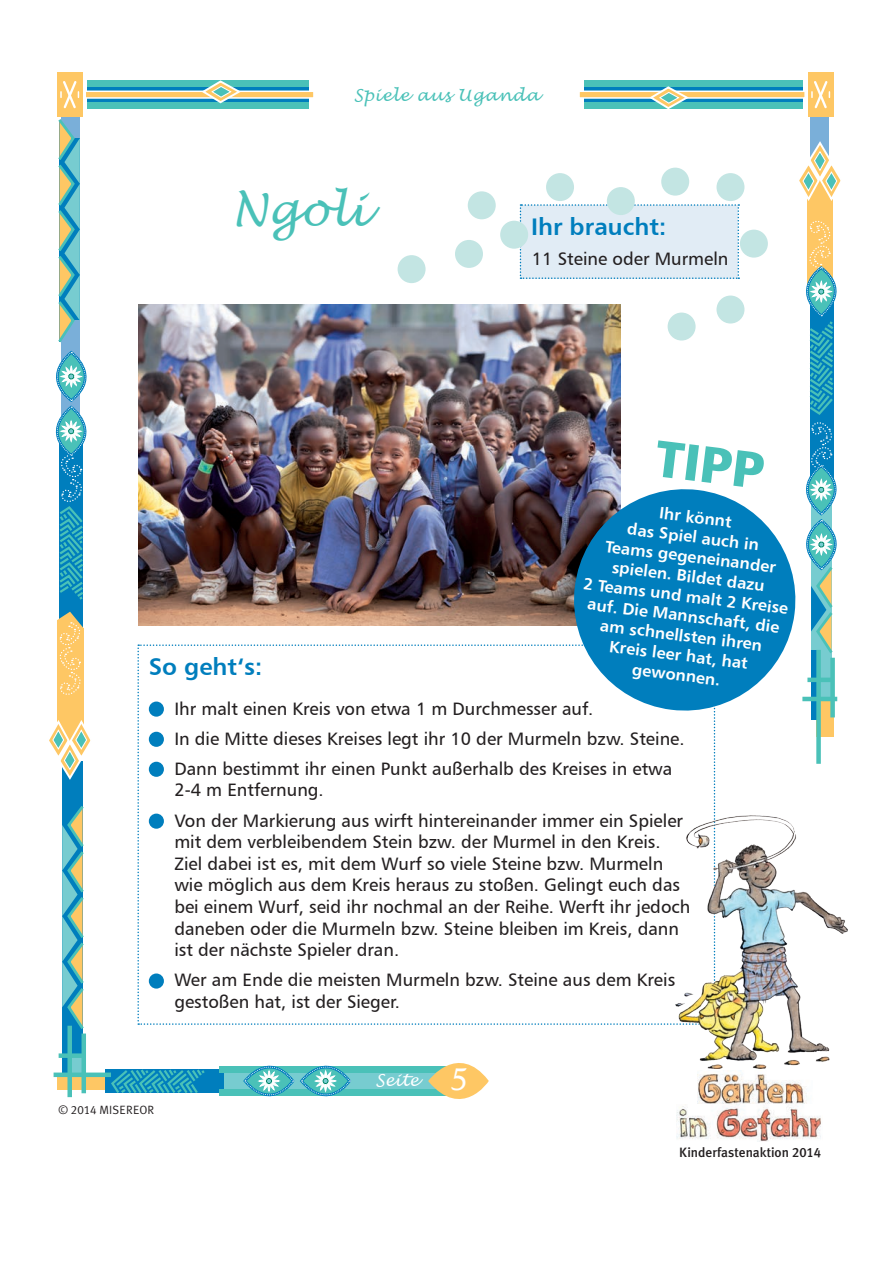
<style>
.page{position:relative;width:893px;height:1263px;background:#fff}
.page>*{position:absolute;margin:0;border:0;box-sizing:border-box;transform-origin:0 0}
.t1{font:51.6px "Humanist 777 BT Black B";color:#4ac1b8}
.t2{font:italic 45px "Lucida Handwriting";color:#4ac1b8}
.t3{font:24px "Humanist 777 BT Bold B";color:#007ebd}
.t4{font:18px/21.6px "Humanist 777 BT Roman B";color:#231f20}
.t5{font:16.5px/19.8px "Humanist 777 BT Bold B";color:#fff;text-align:center}
.t6{font:italic 16.5px "Lucida Handwriting";letter-spacing:.04em;color:#4ac1b8}
.t7{font:italic 16.5px "Lucida Handwriting";color:#fff}
.t8{font:500 13.5px "Meta Plus";color:#231f20}
.t9{font:12px "Meta Plus Normal";letter-spacing:.015em;color:#231f20}
.s1{font-family:"Meta Plus Normal Caps"}
.s2{font-size:29.85px}
.s3{font-family:"Meta Plus Medium Caps";font-weight:400}
</style>
<div class="page">
<div style="left:807px;top:180px;width:26px;height:113px;background:#fec764"></div>
<div style="left:62px;top:761px;width:20px;height:292px;background:#007ebd"></div>
<div style="left:811px;top:504px;width:20px;height:174px;background:#77ccd0"></div>
<div style="left:60px;top:430px;width:23px;height:208px;background:#007ebd"></div>
<div style="left:105px;top:1069px;width:159px;height:24px;background:#007ebd"></div>
<div style="left:57px;top:628px;width:26px;height:112px;background:#fec764"></div>
<svg style="left:87px;top:87px;width:221px;height:16px"></svg>
<div style="left:224px;top:1071px;width:244px;height:19px;background:#77ccd0"></div>
<svg style="left:585px;top:87px;width:218px;height:16px"></svg>
<svg style="left:86px;top:91px;width:228px;height:8px"></svg>
<svg style="left:579px;top:91px;width:226px;height:8px"></svg>
<div style="left:87px;top:80px;width:221px;height:7px;background:#4ac1b8"></div>
<div style="left:219px;top:1066px;width:229px;height:7px;background:#4ac1b8"></div>
<div style="left:585px;top:80px;width:218px;height:7px;background:#4ac1b8"></div>
<div style="left:87px;top:103px;width:221px;height:6px;background:#4ac1b8"></div>
<div style="left:220px;top:1089px;width:228px;height:6px;background:#4ac1b8"></div>
<div style="left:585px;top:103px;width:218px;height:6px;background:#4ac1b8"></div>
<div style="left:811px;top:111px;width:18px;height:49px;background:#7aafd9"></div>
<img style="left:697px;top:1070px;width:110px;height:35px">
<img style="left:677px;top:1105px;width:144px;height:36px">
<div style="left:57px;top:72px;width:25px;height:45px;background:#fec764"></div>
<div style="left:808px;top:72px;width:25px;height:45px;background:#fec764"></div>
<svg style="left:241px;top:1065px;width:111px;height:32px"></svg>
<svg style="left:62px;top:803px;width:22px;height:229px"></svg>
<svg style="left:60px;top:81px;width:19px;height:28px"></svg>
<svg style="left:811px;top:81px;width:19px;height:28px"></svg>
<svg style="left:111px;top:1069px;width:94px;height:25px"></svg>
<svg style="left:49px;top:719px;width:42px;height:63px"></svg>
<svg style="left:806px;top:221px;width:31px;height:435px"></svg>
<svg style="left:799px;top:139px;width:42px;height:62px"></svg>
<svg style="left:200px;top:80px;width:42px;height:24px"></svg>
<svg style="left:647px;top:86px;width:42px;height:23px"></svg>
<div style="left:70px;top:1056px;width:12px;height:19px;background:#77ccd0"></div>
<div style="left:819px;top:680px;width:12px;height:19px;background:#77ccd0"></div>
<div style="left:57px;top:1075px;width:48px;height:14px;background:#fec764"></div>
<div style="left:816px;top:699px;width:17px;height:38px;background:#fec764"></div>
<div style="left:62px;top:1026px;width:5px;height:49px;background:#007ebd"></div>
<div style="left:811px;top:650px;width:5px;height:69px;background:#007ebd"></div>
<div style="left:67px;top:1026px;width:5px;height:71px;background:#4ac1b8"></div>
<div style="left:816px;top:650px;width:5px;height:114px;background:#4ac1b8"></div>
<hr style="left:82px;top:1033px;width:4px;height:60px;background:#4ac1b8">
<div style="left:830px;top:658px;width:5px;height:59px;background:#4ac1b8"></div>
<div style="left:59px;top:1053px;width:24px;height:5px;background:#4ac1b8"></div>
<hr style="left:807px;top:678px;width:25px;height:4px;background:#4ac1b8">
<svg style="left:426px;top:1063px;width:63px;height:36px"></svg>
<div style="left:54px;top:1072px;width:57px;height:5px;background:#4ac1b8"></div>
<hr style="left:802px;top:697px;width:35px;height:4px;background:#4ac1b8">
<svg style="left:55px;top:116px;width:32px;height:486px"></svg>
<svg style="left:57px;top:610px;width:27px;height:87px"></svg>
<div style="left:520px;top:204px;width:219px;height:75px;background:#e1ecf5"></div>
<svg style="left:137px;top:644px;width:578px;height:381px"></svg>
<img style="left:138px;top:304px;width:483px;height:322px">
<svg style="left:567px;top:483px;width:229px;height:234px;fill:#007ebd"></svg>
<div style="left:398px;top:255px;width:28px;height:28px;background:#c3e5e3;border-radius:50%"></div>
<div style="left:455px;top:240px;width:28px;height:28px;background:#c3e5e3;border-radius:50%"></div>
<div style="left:716px;top:173px;width:28px;height:28px;background:#c3e5e3;border-radius:50%"></div>
<div style="left:500px;top:221px;width:28px;height:28px;background:#c3e5e3;border-radius:50%"></div>
<div style="left:468px;top:191px;width:28px;height:28px;background:#c3e5e3;border-radius:50%"></div>
<div style="left:546px;top:173px;width:28px;height:28px;background:#c3e5e3;border-radius:50%"></div>
<div style="left:607px;top:187px;width:28px;height:28px;background:#c3e5e3;border-radius:50%"></div>
<div style="left:668px;top:313px;width:28px;height:28px;background:#c3e5e3;border-radius:50%"></div>
<div style="left:661px;top:168px;width:28px;height:28px;background:#c3e5e3;border-radius:50%"></div>
<div style="left:716px;top:296px;width:28px;height:27px;background:#c3e5e3;border-radius:50%"></div>
<div style="left:740px;top:230px;width:28px;height:28px;background:#c3e5e3;border-radius:50%"></div>
<div style="left:149px;top:701px;width:15px;height:16px;background:#007ebd;border-radius:50%"></div>
<div style="left:149px;top:732px;width:15px;height:15px;background:#007ebd;border-radius:50%"></div>
<div style="left:149px;top:762px;width:15px;height:15px;background:#007ebd;border-radius:50%"></div>
<div style="left:149px;top:814px;width:15px;height:15px;background:#007ebd;border-radius:50%"></div>
<div style="left:149px;top:973px;width:15px;height:15px;background:#007ebd;border-radius:50%"></div>
<img style="left:676px;top:815px;width:171px;height:253px">
<p class="t6" style="left:354px;top:85px;width:187px">Spiele aus Uganda</p>
<h2 class="t2" style="left:231px;top:183px;width:139px">Ngoli</h2>
<h3 class="t3" style="left:149px;top:652px;width:115px">So geht‘s:</h3>
<h3 class="t3" style="left:531px;top:212px;width:137px">Ihr braucht:</h3>
<p class="t4" style="left:532px;top:247px;width:198px">11 Steine oder Murmeln</p>
<h1 class="t1" style="left:660px;top:425px;width:111px;rotate:7deg">TIPP</h1>
<p class="t5" style="left:595px;top:494px;width:208px;rotate:7deg">Ihr könnt<br>das Spiel auch in<br>Teams gegeneinander spielen. Bildet dazu<br>2 Teams und malt 2 Kreise auf. Die Mannschaft, die am schnellsten ihren<br>Kreis leer hat, hat gewonnen.</p>
<p class="t4" style="left:174px;top:693px;width:512px;line-height:30.2px">Ihr malt einen Kreis von etwa 1 m Durchmesser auf.<br>In die Mitte dieses Kreises legt ihr 10 der Murmeln bzw. Steine.<br>Dann bestimmt ihr einen Punkt außerhalb des Kreises in etwa</p>
<p class="t4" style="left:174px;top:775px;width:510px;line-height:30.2px">2-4 m Entfernung.<br>Von der Markierung aus wirft hintereinander immer ein Spieler</p>
<p class="t4" style="left:174px;top:831px;width:518px">mit dem verbleibendem Stein bzw. der Murmel in den Kreis.<br>Ziel dabei ist es, mit dem Wurf so viele Steine bzw. Murmeln wie möglich aus dem Kreis heraus zu stoßen. Gelingt euch das bei einem Wurf, seid ihr nochmal an der Reihe. Werft ihr jedoch daneben oder die Murmeln bzw. Steine bleiben im Kreis, dann ist der nächste Spieler dran.</p>
<p class="t4" style="left:174px;top:969px;width:502px">Wer am Ende die meisten Murmeln bzw. Steine aus dem Kreis gestoßen hat, ist der Sieger.</p>
<p class="t9" style="left:59px;top:1102px;width:97px">© <span class="s1">2014</span> MISEREOR</p>
<p class="t7" style="left:376px;top:1070px;width:93px">Seite <span class="s2">5</span></p>
<p class="t8" style="left:679px;top:1144px;width:143px">Kinderfastenaktion <span class="s3">2014</span></p>
</div>
